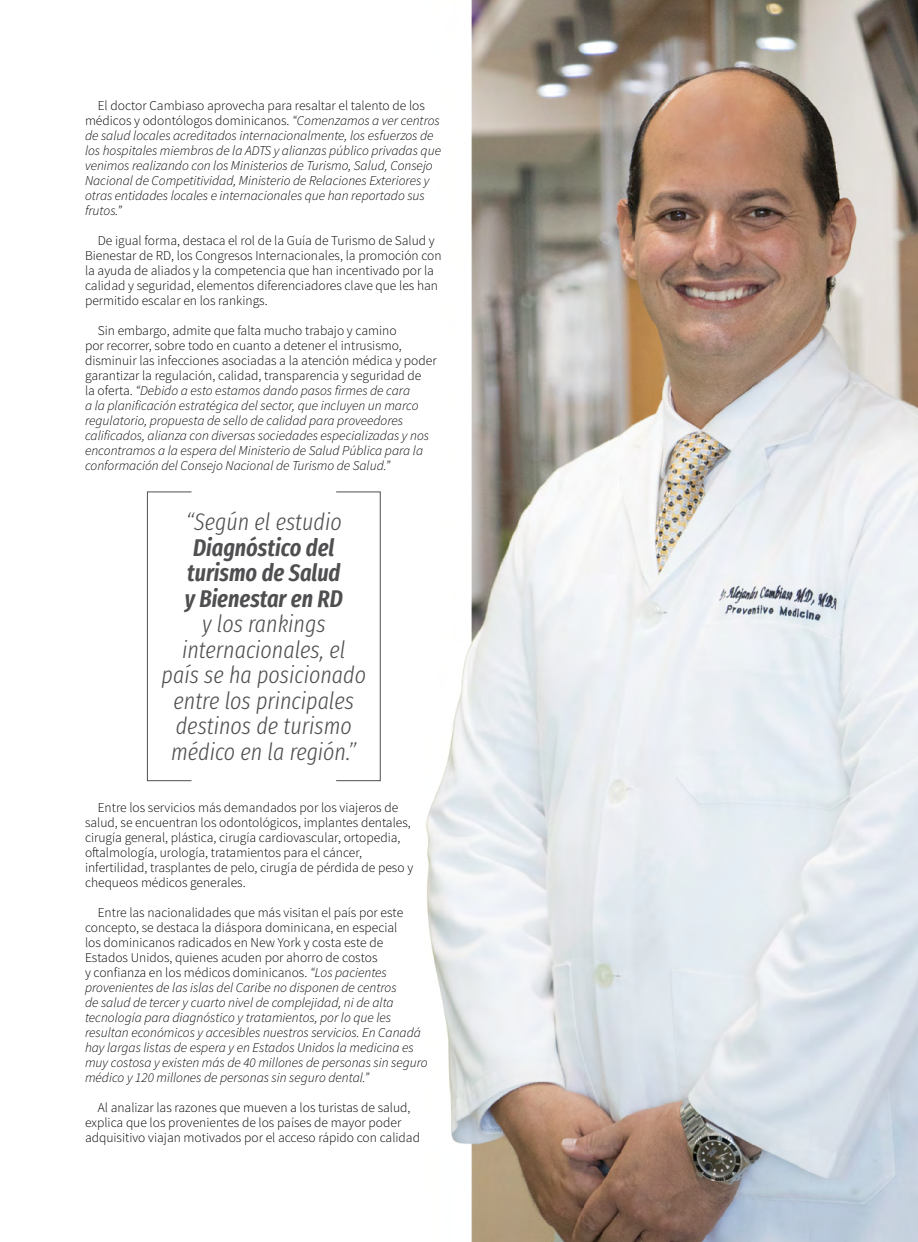
<style>
.page{position:relative;width:918px;height:1242px;background:#fff}
.page>*{position:absolute;margin:0;border:0;box-sizing:border-box;transform-origin:0 0}
.t1{font:italic 300 extra-condensed 24px/25.5px "Fira Sans";color:#4f4e50;text-align:center}
.t2{font:italic 600 extra-condensed 24px/25.5px "Fira Sans";color:#4f4e50;text-align:center}
.t3{font:italic 300 13.5px/15px "Source Sans Pro";color:#000}
.t4{font:300 13.5px/15px "Source Sans Pro";color:#000}
.s1{font-style:normal}
</style>
<div class="page">
<img style="left:426px;top:0;width:492px;height:1242px">
<div style="left:147px;top:492px;width:45px;height:289px;border:1px solid #4f4e50"></div>
<p class="t3" style="left:85px;top:98px;width:358px;text-indent:13px"><span class="s1">El doctor Cambiaso aprovecha para resaltar el talento de los médicos y odontólogos dominicanos.</span> “Comenzamos a ver centros de salud locales acreditados internacionalmente, los esfuerzos de los hospitales miembros de la ADTS y alianzas público privadas que venimos realizando con los Ministerios de Turismo, Salud, Consejo Nacional de Competitividad, Ministerio de Relaciones Exteriores y otras entidades locales e internacionales que han reportado sus frutos.”</p>
<p class="t4" style="left:85px;top:233px;width:358px;text-indent:13px">De igual forma, destaca el rol de la Guía de Turismo de Salud y Bienestar de RD, los Congresos Internacionales, la promoción con la ayuda de aliados y la competencia que han incentivado por la calidad y seguridad, elementos diferenciadores clave que les han permitido escalar en los rankings.</p>
<p class="t3" style="left:85px;top:323px;width:353px;text-indent:13px"><span class="s1">Sin embargo, admite que falta mucho trabajo y camino<br>por recorrer, sobre todo en cuanto a detener el intrusismo, disminuir las infecciones asociadas a la atención médica y poder garantizar la regulación, calidad, transparencia y seguridad de<br>la oferta.</span> “Debido a esto estamos dando pasos firmes de cara<br>a la planificación estratégica del sector, que incluyen un marco regulatorio, propuesta de sello de calidad para proveedores calificados, alianza con diversas sociedades especializadas y nos encontramos a la espera del Ministerio de Salud Pública para la conformación del Consejo Nacional de Turismo de Salud.”</p>
<h1 class="t1" style="left:186px;top:509px;width:157px">“Según el estudio</h1>
<h1 class="t2" style="left:185px;top:534px;width:160px">Diagnóstico del turismo de Salud y Bienestar en RD</h1>
<h1 class="t1" style="left:162px;top:611px;width:206px">y los rankings internacionales, el país se ha posicionado entre los principales destinos de turismo médico en la región.”</h1>
<p class="t4" style="left:85px;top:800px;width:330px;text-indent:13px">Entre los servicios más demandados por los viajeros de salud, se encuentran los odontológicos, implantes dentales, cirugía general, plástica, cirugía cardiovascular, ortopedia, oftalmología, urología, tratamientos para el cáncer, infertilidad, trasplantes de pelo, cirugía de pérdida de peso y chequeos médicos generales.</p>
<p class="t3" style="left:85px;top:905px;width:344px;text-indent:13px"><span class="s1">Entre las nacionalidades que más visitan el país por este concepto, se destaca la diáspora dominicana, en especial<br>los dominicanos radicados en New York y costa este de Estados Unidos, quienes acuden por ahorro de costos<br>y confianza en los médicos dominicanos.</span> “Los pacientes provenientes de las islas del Caribe no disponen de centros<br>de salud de tercer y cuarto nivel de complejidad, ni de alta tecnología para diagnóstico y tratamientos, por lo que les resultan económicos y accesibles nuestros servicios. En Canadá hay largas listas de espera y en Estados Unidos la medicina es muy costosa y existen más de 40 millones de personas sin seguro médico y 120 millones de personas sin seguro dental.”</p>
<p class="t4" style="left:85px;top:1100px;width:337px;text-indent:13px">Al analizar las razones que mueven a los turistas de salud, explica que los provenientes de los países de mayor poder adquisitivo viajan motivados por el acceso rápido con calidad</p>
</div>
